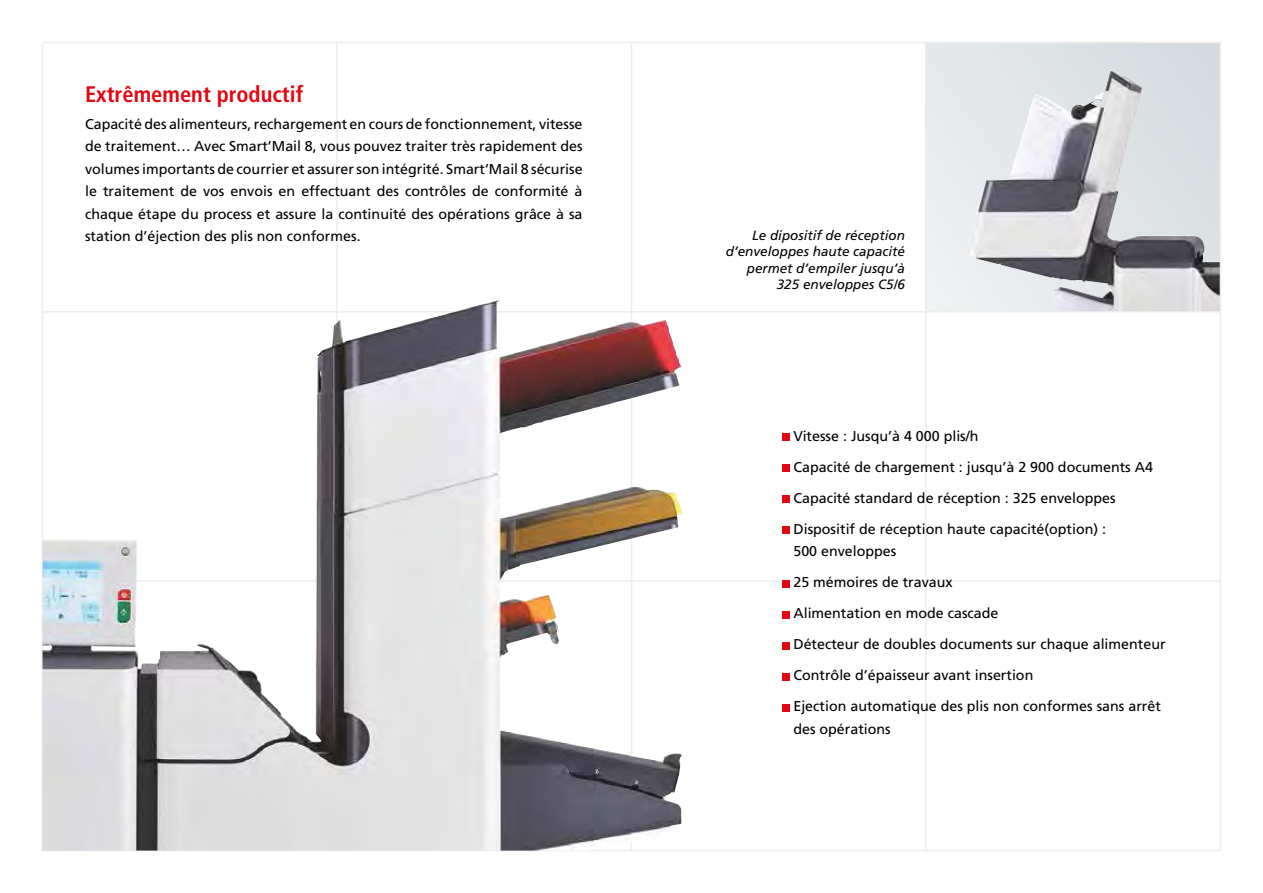
<style>
.page{position:relative;width:1263px;height:893px;background:#fff}
.page>*{position:absolute;margin:0;border:0;box-sizing:border-box;transform-origin:0 0}
.t1{font:700 condensed 22.5px "Frutiger";color:#e30613}
.t2{font:14.25px/31px "Frutiger";color:#000}
.t3{font:italic 13.5px/16.5px "Frutiger";color:#000;text-align:right}
</style>
<div class="page">
<div style="left:926px;top:43px;width:294px;height:269px;background:linear-gradient(to right,#e8ebed,#d2d9dd)"></div>
<img style="left:965px;top:71px;width:255px;height:240px">
<hr style="left:43px;top:42px;width:1177px;height:1px;background:#ededed">
<hr style="left:43px;top:311px;width:1177px;height:2px;background:#ededed">
<hr style="left:43px;top:580px;width:1177px;height:2px;background:#ededed">
<hr style="left:43px;top:850px;width:1177px;height:1px;background:#ededed">
<hr style="left:42px;top:43px;width:1px;height:808px;background:#ededed">
<hr style="left:336px;top:43px;width:2px;height:807px;background:#ededed">
<hr style="left:631px;top:43px;width:1px;height:807px;background:#ededed">
<hr style="left:925px;top:43px;width:2px;height:807px;background:#ededed">
<hr style="left:1220px;top:43px;width:1px;height:808px;background:#ededed">
<div style="left:782px;top:433px;width:7px;height:7px;background:#e30613"></div>
<div style="left:782px;top:464px;width:7px;height:7px;background:#e30613"></div>
<div style="left:782px;top:495px;width:7px;height:7px;background:#e30613"></div>
<div style="left:782px;top:526px;width:7px;height:7px;background:#e30613"></div>
<div style="left:782px;top:580px;width:7px;height:7px;background:#e30613"></div>
<div style="left:782px;top:611px;width:7px;height:7px;background:#e30613"></div>
<div style="left:782px;top:642px;width:7px;height:7px;background:#e30613"></div>
<div style="left:782px;top:673px;width:7px;height:7px;background:#e30613"></div>
<div style="left:782px;top:704px;width:7px;height:7px;background:#e30613"></div>
<img style="left:43px;top:320px;width:640px;height:531px">
<h1 class="t1" style="left:85px;top:81px;width:220px">Extrêmement productif</h1>
<p class="t2" style="left:85px;top:113px;width:499px;line-height:22.5px;text-align:justify">Capacité des alimenteurs, rechargement en cours de fonctionnement, vitesse de traitement… Avec Smart’Mail 8, vous pouvez traiter très rapidement des volumes importants de courrier et assurer son intégrité. Smart’Mail 8 sécurise le traitement de vos envois en effectuant des contrôles de conformité à chaque étape du process et assure la continuité des opérations grâce à sa station d’éjection des plis non conformes.</p>
<p class="t3" style="left:726px;top:227px;width:181px">Le dipositif de réception d’enveloppes haute capacité permet d’empiler jusqu’à<br>325 enveloppes C5/6</p>
<p class="t2" style="left:793px;top:420px;width:361px">Vitesse : Jusqu’à 4 000 plis/h<br>Capacité de chargement : jusqu’à 2 900 documents A4<br>Capacité standard de réception : 325 enveloppes Dispositif de réception haute capacité(option) :</p>
<p class="t2" style="left:793px;top:536px;width:374px">500 enveloppes<br>25 mémoires de travaux<br>Alimentation en mode cascade<br>Détecteur de doubles documents sur chaque alimenteur Contrôle d’épaisseur avant insertion<br>Ejection automatique des plis non conformes sans arrêt</p>
<p class="t2" style="left:793px;top:713px;width:99px">des opérations</p>
</div>
